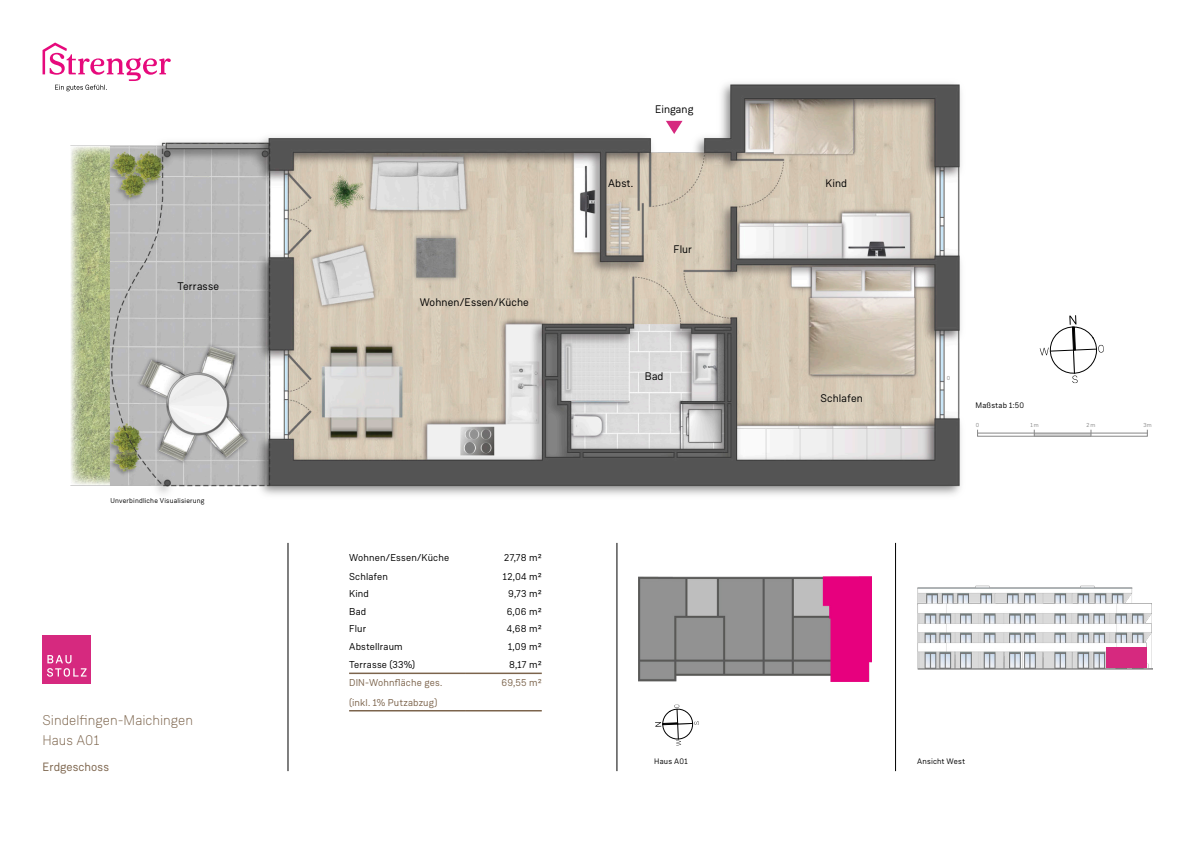
<style>
.page{position:relative;width:1191px;height:842px;background:#fff}
.page>*{position:absolute;margin:0;border:0;box-sizing:border-box;transform-origin:0 0}
._03__Subline_Intro{font:300 14px/20px "Weissenhof Grotesk";color:#7c644c}
._04__Copy___14pt{font:12px "Weissenhof Grotesk";letter-spacing:.01em;color:#7c644c}
._05__Caption_Contact{font:11px "Weissenhof Grotesk";letter-spacing:.01em;color:#000}
.t1{font:10px "Weissenhof Grotesk";letter-spacing:.015em;color:#000}
.t2{font:10px/20px "Weissenhof Grotesk";letter-spacing:.015em;color:#7c644c}
._05__Caption___8pt{font:8px "Weissenhof Grotesk";letter-spacing:.025em;color:#000}
._05__Caption_Contact-2{font:8px "Weissenhof Grotesk";letter-spacing:.03em;color:#000}
._05__Caption___8pt-2{font:7px "Weissenhof Grotesk";letter-spacing:.025em;color:#000}
._05__Caption___8pt-3{font:5.8px "Weissenhof Grotesk";color:#878787}
</style>
<div class="page">
<img style="left:71px;top:83px;width:890px;height:412px">
<hr style="left:288px;top:543px;width:1px;height:228px;background:#000">
<hr style="left:617px;top:543px;width:1px;height:228px;background:#000">
<div style="left:43px;top:635px;width:48px;height:49px;background:#d6297f"></div>
<svg style="left:47px;top:655px;width:40px;height:22px"></svg>
<hr style="left:349px;top:672px;width:117px;height:2px;background:#7c644c">
<hr style="left:466px;top:672px;width:76px;height:2px;background:#7c644c">
<hr style="left:349px;top:710px;width:117px;height:1px;background:#7c644c">
<hr style="left:466px;top:710px;width:76px;height:1px;background:#7c644c">
<svg style="left:43px;top:43px;width:128px;height:48px"></svg>
<hr style="left:895px;top:543px;width:1px;height:228px;background:#000">
<svg style="left:666px;top:121px;width:16px;height:13px"></svg>
<img style="left:638px;top:577px;width:233px;height:105px">
<img style="left:917px;top:585px;width:235px;height:84px">
<svg style="left:655px;top:704px;width:44px;height:42px"></svg>
<div style="left:1106px;top:647px;width:40px;height:21px;background:#d6297f"></div>
<svg style="left:1039px;top:315px;width:65px;height:68px"></svg>
<hr style="left:1034px;top:433px;width:57px;height:3px;background:#d4d4d4">
<div style="left:977px;top:429px;width:170px;height:8px;border:1px solid #878787"></div>
<hr style="left:977px;top:433px;width:170px;height:1px;background:#878787">
<p class="_05__Caption_Contact" style="left:178px;top:279px;width:43px">Terrasse</p>
<p class="_05__Caption___8pt-2" style="left:110px;top:496px;width:96px">Unverbindliche Visualisierung</p>
<p class="_03__Subline_Intro" style="left:43px;top:710px;width:152px">Sindelfingen-Maichingen<br>Haus A01</p>
<p class="_04__Copy___14pt" style="left:43px;top:760px;width:68px">Erdgeschoss</p>
<p class="_05__Caption_Contact" style="left:420px;top:295px;width:111px">Wohnen/Essen/Küche</p>
<p class="t1" style="left:349px;top:552px;width:102px">Wohnen/Essen/Küche</p>
<p class="t1" style="left:504px;top:552px;width:39px">27,78 m²</p>
<p class="t1" style="left:349px;top:570px;width:40px">Schlafen</p>
<p class="t1" style="left:503px;top:570px;width:40px">12,04 m²</p>
<p class="t1" style="left:349px;top:588px;width:21px">Kind</p>
<p class="t1" style="left:508px;top:588px;width:35px">9,73 m²</p>
<p class="t1" style="left:349px;top:605px;width:19px">Bad</p>
<p class="t1" style="left:507px;top:605px;width:37px">6,06 m²</p>
<p class="t1" style="left:349px;top:623px;width:19px">Flur</p>
<p class="t1" style="left:507px;top:623px;width:36px">4,68 m²</p>
<p class="t1" style="left:349px;top:641px;width:55px">Abstellraum</p>
<p class="t1" style="left:508px;top:641px;width:35px">1,09 m²</p>
<p class="t1" style="left:349px;top:658px;width:68px">Terrasse (33%)</p>
<p class="t1" style="left:509px;top:658px;width:34px">8,17 m²</p>
<p class="t2" style="left:349px;top:672px;width:95px">DIN-Wohnfläche ges. (inkl. 1% Putzabzug)</p>
<p class="t2" style="left:501px;top:672px;width:42px">69,55 m²</p>
<p class="_05__Caption_Contact" style="left:655px;top:103px;width:40px">Eingang</p>
<p class="_05__Caption_Contact" style="left:608px;top:176px;width:27px">Abst.</p>
<p class="_05__Caption_Contact" style="left:673px;top:243px;width:20px">Flur</p>
<p class="_05__Caption_Contact" style="left:645px;top:369px;width:20px">Bad</p>
<p class="_05__Caption_Contact" style="left:825px;top:176px;width:23px">Kind</p>
<p class="_05__Caption_Contact" style="left:820px;top:391px;width:44px">Schlafen</p>
<p class="_05__Caption___8pt-3" style="left:946px;top:374px;width:5px">0</p>
<p class="_05__Caption_Contact-2" style="left:975px;top:400px;width:50px">Maßstab 1:50</p>
<p class="_05__Caption___8pt-3" style="left:975px;top:422px;width:5px">0</p>
<p class="_05__Caption___8pt-3" style="left:1030px;top:422px;width:10px">1m</p>
<p class="_05__Caption___8pt-3" style="left:1086px;top:422px;width:10px">2m</p>
<p class="_05__Caption___8pt-3" style="left:1143px;top:422px;width:10px">3m</p>
<p class="_05__Caption___8pt" style="left:654px;top:757px;width:35px">Haus A01</p>
<p class="_05__Caption___8pt" style="left:917px;top:757px;width:49px">Ansicht West</p>
</div>
